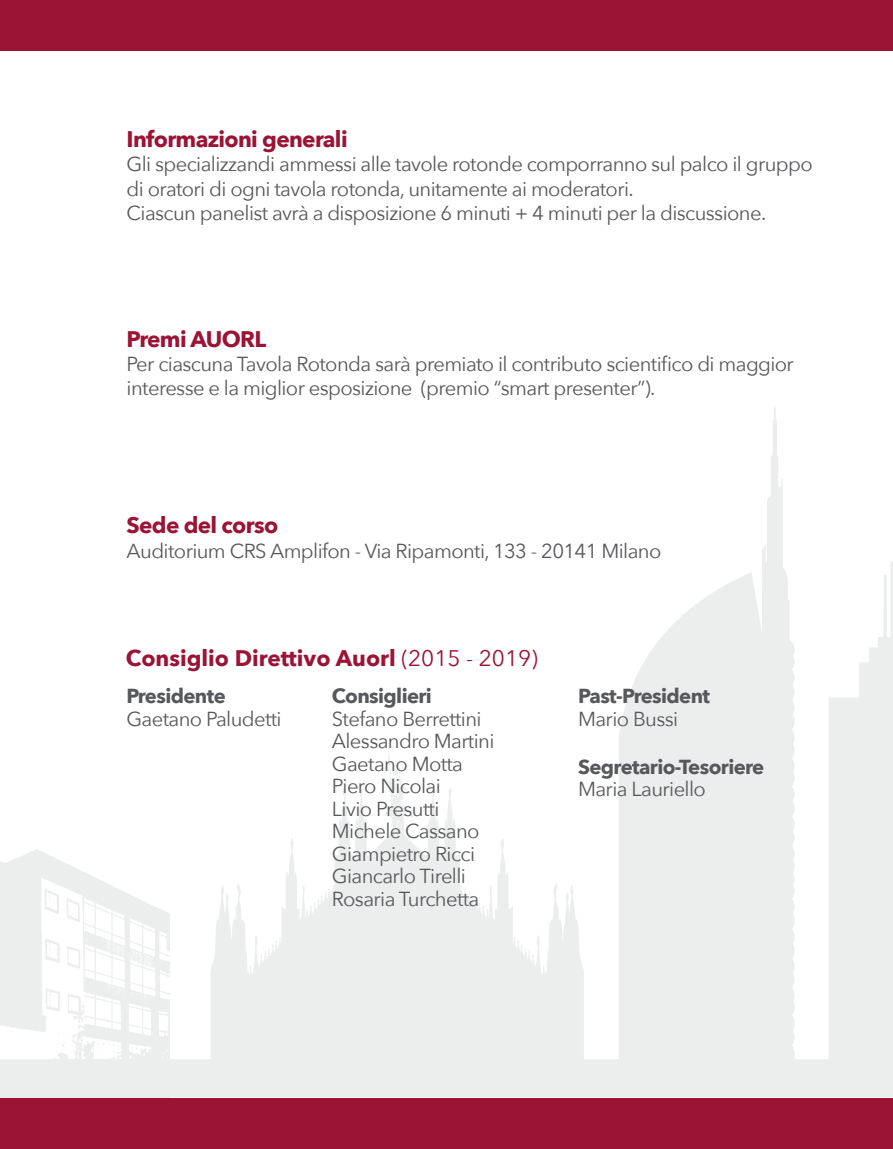
<style>
.page{position:relative;width:893px;height:1149px;background:#fff}
.page>*{position:absolute;margin:0;border:0;box-sizing:border-box;transform-origin:0 0}
.t1{font:700 22.5px "Avenir Next";letter-spacing:-.03em;color:#9b1335}
.t2{font:700 22.5px "Avenir Next";color:#9b1335}
.t3{font:20.25px/22.5px "Avenir Next";letter-spacing:-.03em;color:#57585b}
.t4{font:700 20.25px "Avenir Next";letter-spacing:-.03em;color:#57585b}
.s1{font-weight:400}
</style>
<div class="page">
<svg style="left:169px;top:407px;width:724px;height:689px"></svg>
<svg style="left:384px;top:736px;width:28px;height:101px"></svg>
<div style="left:0;top:1097px;width:893px;height:51px;background:#9b1335"></div>
<div style="left:0;top:0;width:893px;height:51px;background:#9b1335"></div>
<p class="t1" style="left:127px;top:120px;width:223px">Informazioni generali</p>
<p class="t3" style="left:127px;top:151px;width:688px;line-height:24.3px">Gli specializzandi ammessi alle tavole rotonde comporranno sul palco il gruppo di oratori di ogni tavola rotonda, unitamente ai moderatori.<br>Ciascun panelist avrà a disposizione 6 minuti + 4 minuti per la discussione.</p>
<p class="t1" style="left:127px;top:319px;width:141px">Premi AUORL</p>
<p class="t3" style="left:127px;top:351px;width:669px;line-height:24.3px">Per ciascuna Tavola Rotonda sarà premiato il contributo scientifico di maggior interesse e la miglior esposizione (premio “smart presenter”).</p>
<p class="t1" style="left:127px;top:505px;width:153px">Sede del corso</p>
<p class="t3" style="left:127px;top:538px;width:536px">Auditorium CRS Amplifon - Via Ripamonti, 133 - 20141 Milano</p>
<p class="t2" style="left:126px;top:638px;width:413px">Consiglio Direttivo Auorl <span class="s1">(2015 - 2019)</span></p>
<p class="t4" style="left:126px;top:678px;width:101px">Presidente</p>
<p class="t3" style="left:126px;top:706px;width:157px">Gaetano Paludetti</p>
<p class="t4" style="left:332px;top:678px;width:102px">Consiglieri</p>
<p class="t3" style="left:332px;top:706px;width:164px">Stefano Berrettini<br>Alessandro Martini<br>Gaetano Motta<br>Piero Nicolai<br>Livio Presutti<br>Michele Cassano<br>Giampietro Ricci<br>Giancarlo Tirelli<br>Rosaria Turchetta</p>
<p class="t4" style="left:578px;top:678px;width:134px">Past-President</p>
<p class="t3" style="left:578px;top:706px;width:102px">Mario Bussi</p>
<p class="t4" style="left:578px;top:748px;width:188px">Segretario-Tesoriere</p>
<p class="t3" style="left:578px;top:776px;width:129px">Maria Lauriello</p>
</div>
